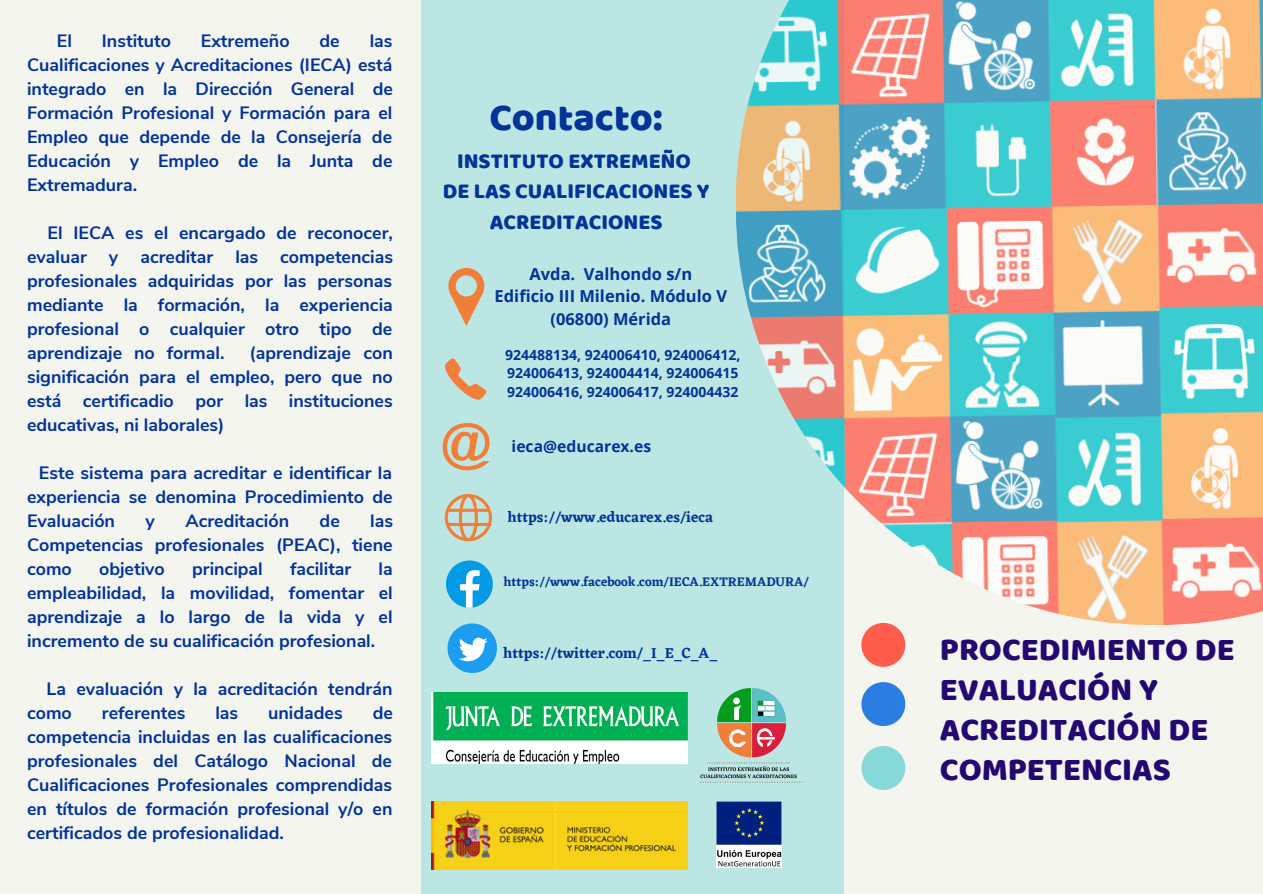
<style>
.page{position:relative;width:1263px;height:894px;background:#fff}
.page>*{position:absolute;margin:0;border:0;box-sizing:border-box;transform-origin:0 0}
.t1{font:39.3px "Baloo";color:#023399}
.t2{font:32.85px/39.8px "Baloo";color:#230871}
.t3{font:21.9px/30.2px "Baloo";color:#023399;text-align:center}
.t4{font:700 17.85px/24px "Nunito Sans";color:#023399;text-align:justify}
.t5{font:700 16.5px "Open Sans";color:#023399}
.t6{font:700 15.75px "Open Sans";color:#023399}
.t7{font:600 15px "Eczar";color:#023399}
.t8{font:700 14.1px/18.8px "Open Sans";color:#023399}
.t9{font:600 13.05px "Eczar";color:#023399}
</style>
<div class="page">
<div style="left:0;top:0;width:1263px;height:893px;background:#f5f5ef"></div>
<div style="left:421px;top:0;width:422px;height:893px;background:#bce6e3"></div>
<svg style="left:861px;top:629px;width:44px;height:37px;background:#fd7365"></svg>
<svg style="left:861px;top:682px;width:44px;height:43px"></svg>
<svg style="left:861px;top:746px;width:44px;height:43px"></svg>
<img style="left:736px;top:0;width:527px;height:629px">
<svg style="left:445px;top:358px;width:41px;height:41px"></svg>
<svg style="left:448px;top:268px;width:36px;height:57px"></svg>
<svg style="left:443px;top:423px;width:46px;height:47px"></svg>
<svg style="left:445px;top:494px;width:47px;height:47px"></svg>
<svg style="left:446px;top:560px;width:47px;height:47px"></svg>
<svg style="left:447px;top:623px;width:50px;height:49px"></svg>
<img style="left:431px;top:801px;width:256px;height:67px">
<img style="left:431px;top:692px;width:249px;height:71px">
<img style="left:716px;top:833px;width:65px;height:34px">
<img style="left:680px;top:619px;width:151px;height:214px">
<p class="t4" style="left:57px;top:29px;width:17px">El</p>
<p class="t4" style="left:102px;top:29px;width:71px">Instituto</p>
<p class="t4" style="left:201px;top:29px;width:90px">Extremeño</p>
<p class="t4" style="left:320px;top:29px;width:22px">de</p>
<p class="t4" style="left:27px;top:29px;width:367px;text-indent:343px">las Cualificaciones y Acreditaciones (IECA) está integrado en la Dirección General de Formación Profesional y Formación para el Empleo que depende de la Consejería de Educación y Empleo de la Junta de Extremadura.</p>
<p class="t4" style="left:27px;top:221px;width:367px;text-indent:21px">El IECA es el encargado de reconocer, evaluar y acreditar las competencias profesionales adquiridas por las personas mediante la formación, la experiencia profesional o cualquier otro tipo de aprendizaje no formal.</p>
<p class="t4" style="left:27px;top:341px;width:367px;text-indent:222px">(aprendizaje con significación para el empleo, pero que no está certificadio por las instituciones educativas, ni laborales)</p>
<p class="t4" style="left:27px;top:460px;width:367px;text-indent:12px">Este sistema para acreditar e identificar la experiencia se denomina Procedimiento de Evaluación</p>
<p class="t4" style="left:146px;top:508px;width:11px">y</p>
<p class="t4" style="left:185px;top:508px;width:105px">Acreditación</p>
<p class="t4" style="left:320px;top:508px;width:22px">de</p>
<p class="t4" style="left:27px;top:508px;width:368px;text-indent:343px">las Competencias profesionales (PEAC), tiene como</p>
<p class="t4" style="left:99px;top:556px;width:67px">objetivo</p>
<p class="t4" style="left:192px;top:556px;width:72px">principal</p>
<p class="t4" style="left:290px;top:556px;width:63px">facilitar</p>
<p class="t4" style="left:27px;top:556px;width:367px;text-indent:352px">la empleabilidad, la movilidad, fomentar el aprendizaje a lo largo de la vida y el incremento de su cualificación profesional.</p>
<p class="t4" style="left:27px;top:676px;width:367px;text-indent:19px">La evaluación y la acreditación tendrán como</p>
<p class="t4" style="left:102px;top:700px;width:85px">referentes</p>
<p class="t4" style="left:215px;top:700px;width:24px">las</p>
<p class="t4" style="left:268px;top:700px;width:76px">unidades</p>
<p class="t4" style="left:27px;top:700px;width:367px;text-indent:346px">de competencia incluidas en las cualificaciones profesionales del Catálogo Nacional de Cualificaciones Profesionales comprendidas en títulos de formación profesional y/o en certificados de profesionalidad.</p>
<p class="t1" style="left:489px;top:93px;width:175px">Contacto:</p>
<p class="t3" style="left:457px;top:145px;width:235px">INSTITUTO EXTREMEÑO</p>
<p class="t3" style="left:443px;top:175px;width:268px">DE LAS CUALIFICACIONES Y<br>ACREDITACIONES</p>
<p class="t5" style="left:529px;top:262px;width:164px">Avda. Valhondo s/n</p>
<p class="t5" style="left:495px;top:284px;width:234px">Edificio III Milenio. Módulo V</p>
<p class="t5" style="left:550px;top:307px;width:122px">(06800) Mérida</p>
<p class="t8" style="left:505px;top:344px;width:237px">924488134, 924006410, 924006412,<br>924006413, 924004414, 924006415</p>
<p class="t8" style="left:507px;top:382px;width:233px">924006416, 924006417, 924004432</p>
<p class="t6" style="left:512px;top:435px;width:141px">ieca@educarex.es</p>
<p class="t7" style="left:507px;top:507px;width:207px">https://www.educarex.es/ieca</p>
<p class="t9" style="left:503px;top:573px;width:307px">https://www.facebook.com/IECA.EXTREMADURA/</p>
<p class="t7" style="left:503px;top:643px;width:216px">https://twitter.com/_I_E_C_A_</p>
<p class="t2" style="left:940px;top:628px;width:296px">PROCEDIMIENTO DE<br>EVALUACIÓN Y<br>ACREDITACIÓN DE<br>COMPETENCIAS</p>
</div>
